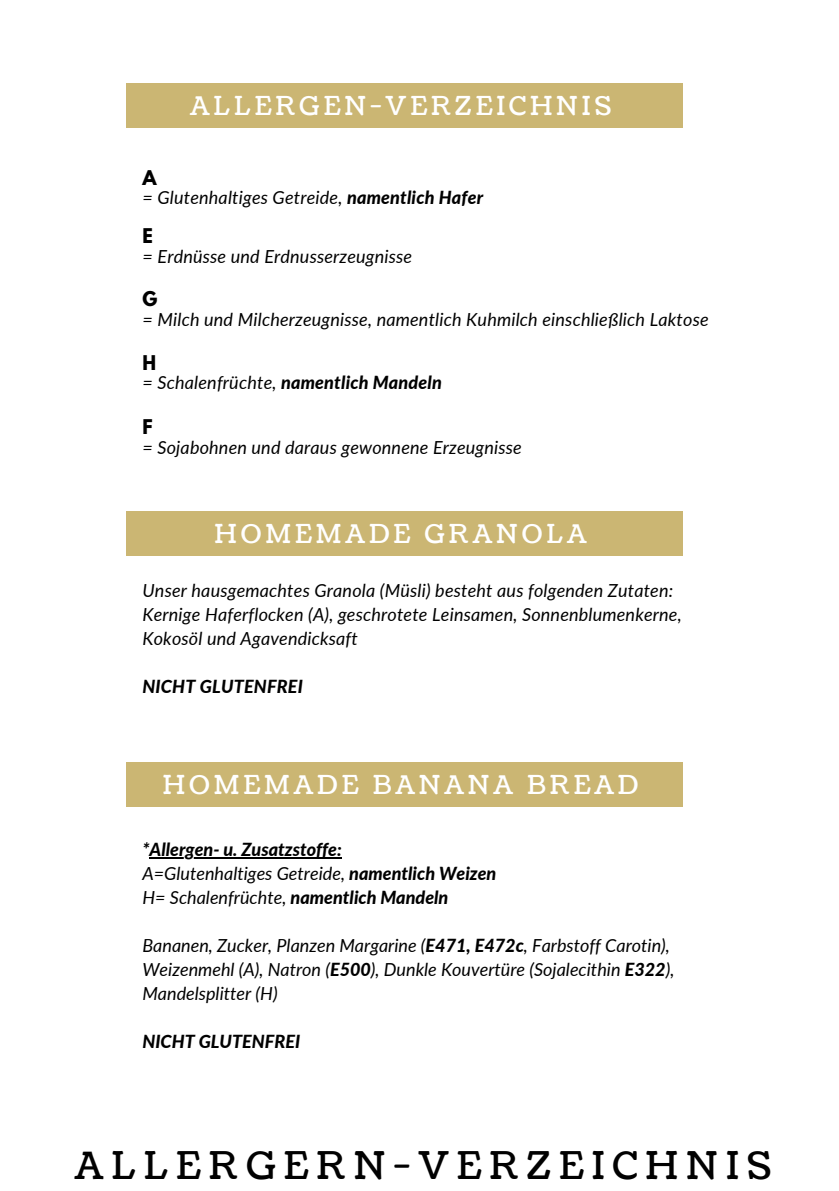
<style>
.page{position:relative;width:839px;height:1191px;background:#fff}
.page>*{position:absolute;margin:0;border:0;box-sizing:border-box;transform-origin:0 0}
.t1{font:38px "Coustard";letter-spacing:.21em;color:#010101}
.t2{font:26px "Coustard";letter-spacing:.15em;color:#fff}
.t3{font:italic 18px/24px "Lato";letter-spacing:.01em;color:#000}
.t4{font:italic 800 18px/24px "Lato";color:#000}
.t5{font:700 18px "League Spartan";color:#000}
.s1{font-weight:800}
.s2{font-weight:400}
</style>
<div class="page">
<div style="left:126px;top:84px;width:556px;height:43px;background:#cbb673"></div>
<div style="left:126px;top:512px;width:556px;height:43px;background:#cbb673"></div>
<div style="left:126px;top:763px;width:556px;height:43px;background:#cbb673"></div>
<hr style="left:149px;top:857px;width:193px;height:2px;background:#000">
<h2 class="t2" style="left:190px;top:89px;width:422px">ALLERGEN-VERZEICHNIS</h2>
<p class="t5" style="left:142px;top:168px;width:16px">A</p>
<p class="t3" style="left:142px;top:185px;width:342px">= Glutenhaltiges Getreide, <span class="s1">namentlich Hafer</span></p>
<p class="t5" style="left:142px;top:227px;width:12px">E</p>
<p class="t3" style="left:142px;top:244px;width:271px">= Erdnüsse und Erdnusserzeugnisse</p>
<p class="t5" style="left:142px;top:290px;width:16px">G</p>
<p class="t3" style="left:142px;top:307px;width:567px">= Milch und Milcherzeugnisse, namentlich Kuhmilch einschließlich Laktose</p>
<p class="t5" style="left:142px;top:353px;width:15px">H</p>
<p class="t4" style="left:142px;top:370px;width:301px"><span class="s2">= Schalenfrüchte,</span> namentlich Mandeln</p>
<p class="t5" style="left:142px;top:418px;width:12px">F</p>
<p class="t3" style="left:142px;top:435px;width:381px">= Sojabohnen und daraus gewonnene Erzeugnisse</p>
<h2 class="t2" style="left:214px;top:517px;width:373px">HOMEMADE GRANOLA</h2>
<p class="t3" style="left:142px;top:578px;width:541px">Unser hausgemachtes Granola (Müsli) besteht aus folgenden Zutaten:<br>Kernige Haferflocken (A), geschrotete Leinsamen, Sonnenblumenkerne,<br>Kokosöl und Agavendicksaft</p>
<p class="t4" style="left:142px;top:674px;width:162px">NICHT GLUTENFREI</p>
<h2 class="t2" style="left:163px;top:768px;width:477px">HOMEMADE BANANA BREAD</h2>
<p class="t4" style="left:142px;top:837px;width:355px">*Allergen- u. Zusatzstoffe:<br><span class="s2">A=Glutenhaltiges Getreide,</span> namentlich Weizen<br><span class="s2">H= Schalenfrüchte,</span> namentlich Mandeln</p>
<p class="t3" style="left:142px;top:933px;width:533px">Bananen, Zucker, Planzen Margarine (<span class="s1">E471, E472c</span>, Farbstoff Carotin),<br>Weizenmehl (A), Natron (<span class="s1">E500</span>), Dunkle Kouvertüre (Sojalecithin <span class="s1">E322</span>),<br>Mandelsplitter (H)</p>
<p class="t4" style="left:142px;top:1029px;width:159px">NICHT GLUTENFREI</p>
<h1 class="t1" style="left:75px;top:1140px;width:697px">ALLERGERN-VERZEICHNIS</h1>
</div>
